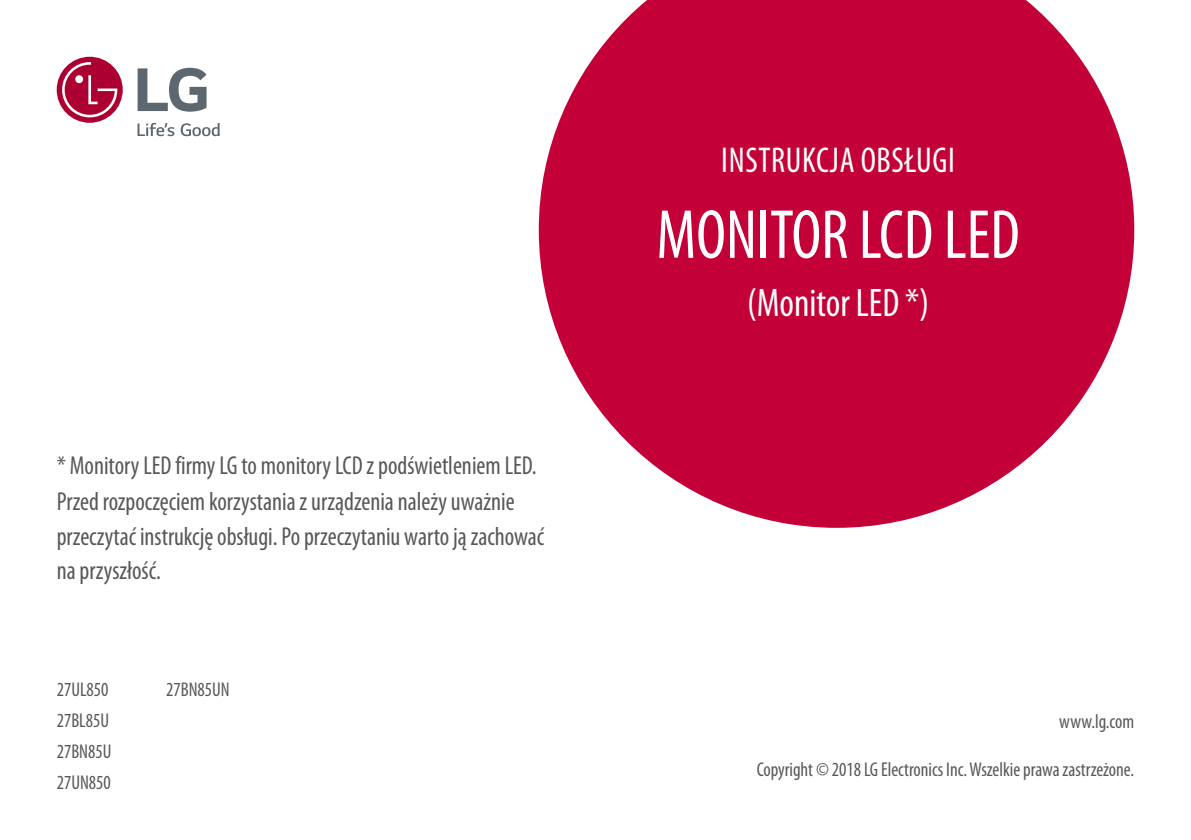
<style>
.page{position:relative;width:1191px;height:840px;background:#fff}
.page>*{position:absolute;margin:0;border:0;box-sizing:border-box;transform-origin:0 0}
.t1{font:condensed 70px "Myriad Pro";color:#fff;scale:.95 1}
.t2{font:condensed 40px "Myriad Pro";color:#fff;scale:.95 1}
.t3{font:condensed 36px "Myriad Pro";letter-spacing:.02em;color:#fff;scale:.95 1}
.t4{font:condensed 26px/36.8px "Myriad Pro";color:#595757;scale:.95 1}
.t5{font:condensed 20px/30.8px "Myriad Pro";color:#595757;scale:.95 1}
</style>
<div class="page">
<svg style="left:539px;top:0;width:595px;height:527px;fill:#c30037"></svg>
<div style="left:57px;top:57px;width:66px;height:66px;background:#ac0032;border-radius:50%"></div>
<svg style="left:62px;top:62px;width:55px;height:55px"></svg>
<svg style="left:137px;top:123px;width:37px;height:13px"></svg>
<svg style="left:181px;top:123px;width:39px;height:13px"></svg>
<svg style="left:138px;top:68px;width:69px;height:44px"></svg>
<p class="t4" style="left:57px;top:446px;width:507px">* Monitory LED firmy LG to monitory LCD z podświetleniem LED.<br>Przed rozpoczęciem korzystania z urządzenia należy uważnie</p>
<p class="t4" style="left:57px;top:518px;width:515px;line-height:34px">przeczytać instrukcję obsługi. Po przeczytaniu warto ją zachować na przyszłość.</p>
<p class="t5" style="left:57px;top:673px;width:59px">27UL850<br>27BL85U<br>27BN85U<br>27UN850</p>
<p class="t5" style="left:166px;top:673px;width:68px">27BN85UN</p>
<h3 class="t3" style="left:721px;top:138px;width:219px">Instrukcja obsługi</h3>
<h1 class="t1" style="left:656px;top:192px;width:384px">MONITOR LCD LED</h1>
<h2 class="t2" style="left:747px;top:278px;width:193px">(Monitor LED *)</h2>
<p class="t5" style="left:1059px;top:705px;width:81px">www.lg.com</p>
<p class="t5" style="left:757px;top:753px;width:399px">Copyright © 2018 LG Electronics Inc. Wszelkie prawa zastrzeżone.</p>
</div>
